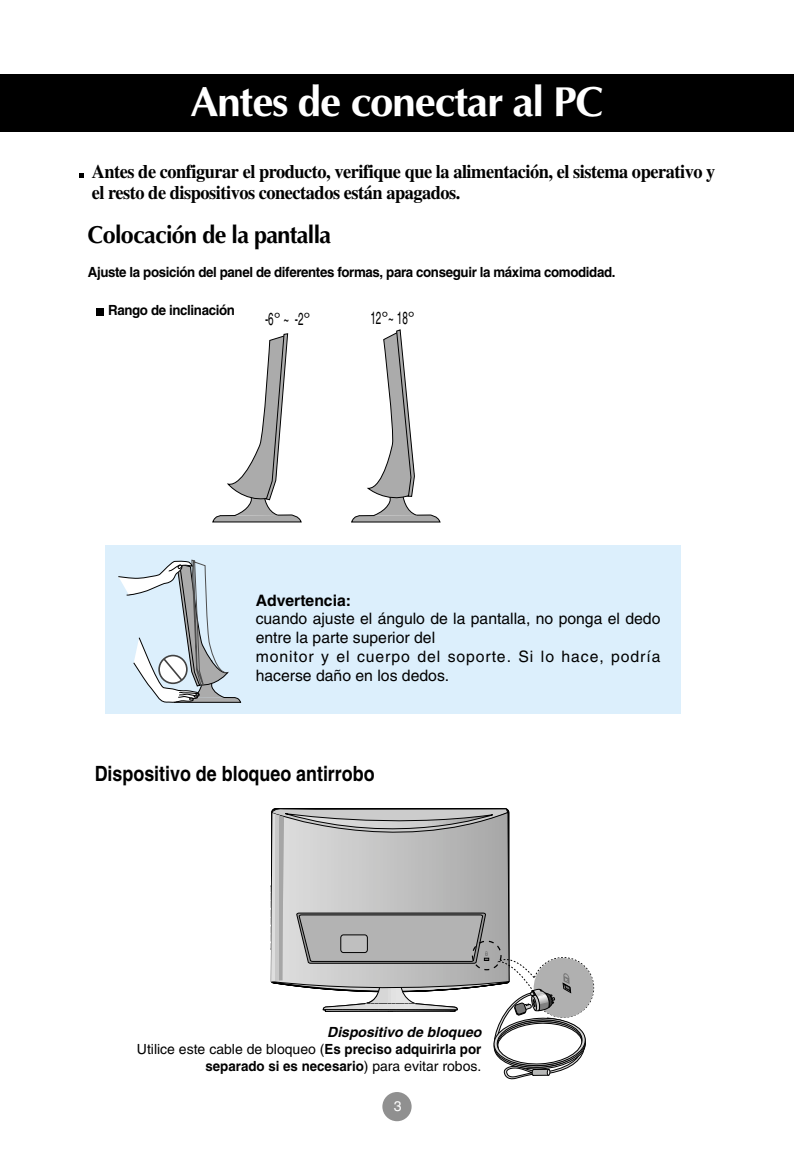
<style>
.page{position:relative;width:794px;height:1165px;background:#fff}
.page>*{position:absolute;margin:0;border:0;box-sizing:border-box;transform-origin:0 0}
.t1{font:700 42px "Optima";letter-spacing:-.03em;color:#fff}
.t2{font:700 24.5px "Optima";letter-spacing:-.03em;color:#000;scale:.95 1}
.t3{font:700 21px "Helvetica";color:#000;scale:.85 1}
.t4{font:700 19.25px/21px "Times";letter-spacing:-.025em;color:#000;scale:.95 1}
.t5{font:17.5px "Helvetica";color:#000;scale:.57 1}
.t6{font:15.75px/18.9px "Helvetica";color:#000}
.t7{font:700 15.75px "Helvetica";color:#000}
.t8{font:14px/16.8px "Helvetica";color:#000;text-align:right}
.t9{font:700 14px "Helvetica";letter-spacing:-.03em;color:#000;scale:.95 1}
.t10{font:14px "Helvetica";color:#fff}
.s1{font-weight:700;font-style:italic}
.s2{font-weight:700}
</style>
<div class="page">
<div style="left:382px;top:1091px;width:29px;height:30px;background:#909090;border-radius:50%"></div>
<div style="left:0;top:74px;width:793px;height:58px;background:#000"></div>
<svg style="left:79px;top:173px;width:4px;height:5px"></svg>
<div style="left:96px;top:308px;width:7px;height:7px;background:#000"></div>
<div style="left:105px;top:545px;width:576px;height:168px;background:#dceffc"></div>
<svg style="left:118px;top:559px;width:123px;height:143px"></svg>
<svg style="left:271px;top:808px;width:324px;height:272px"></svg>
<svg style="left:212px;top:333px;width:90px;height:189px"></svg>
<svg style="left:351px;top:329px;width:90px;height:193px"></svg>
<h1 class="t1" style="left:190px;top:85px;width:415px">Antes de conectar al PC</h1>
<p class="t4" style="left:92px;top:163px;width:657px">Antes de configurar el producto, verifique que la alimentación, el sistema operativo y el resto de dispositivos conectados están apagados.</p>
<h2 class="t2" style="left:88px;top:225px;width:257px">Colocación de la pantalla</h2>
<p class="t9" style="left:88px;top:267px;width:556px">Ajuste la posición del panel de diferentes formas, para conseguir la máxima comodidad.</p>
<p class="t9" style="left:108px;top:305px;width:135px">Rango de inclinación</p>
<p class="t5" style="left:265px;top:312px;width:81px">-6° ~ -2°</p>
<p class="t5" style="left:370px;top:311px;width:80px">12°~ 18°</p>
<p class="t7" style="left:255px;top:594px;width:97px">Advertencia:</p>
<p class="t6" style="left:255px;top:611px;width:406px">cuando ajuste el ángulo de la pantalla, no ponga el dedo entre la parte superior del<br>monitor y el cuerpo del soporte. Si lo hace, podría hacerse daño en los dedos.</p>
<h3 class="t3" style="left:95px;top:766px;width:330px">Dispositivo de bloqueo antirrobo</h3>
<p class="t8" style="left:137px;top:1024px;width:346px"><span class="s1">Dispositivo de bloqueo<br></span>Utilice este cable de bloqueo (<span class="s2">Es preciso adquirirla por separado si es necesario</span>) para evitar robos.</p>
<p class="t10" style="left:394px;top:1100px;width:9px">3</p>
</div>
